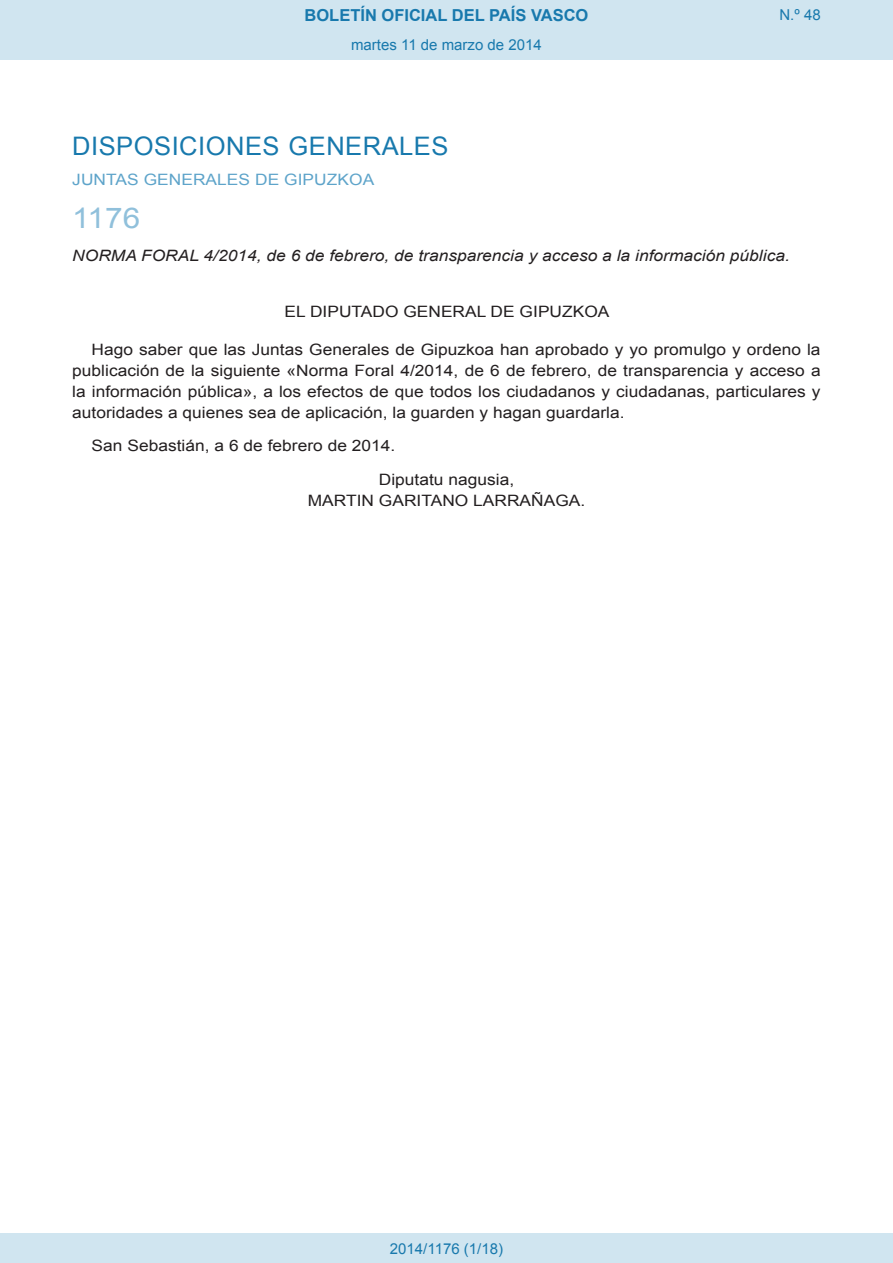
<style>
.page{position:relative;width:893px;height:1263px;background:#fff}
.page>*{position:absolute;margin:0;border:0;box-sizing:border-box;transform-origin:0 0}
.BOPVOrden{font:28.5px "Arial";color:#90c0db;scale:1.11 1}
.BOPVSeccion{font:25.5px "Arial";letter-spacing:.02em;color:#1879ad}
.t1{font:700 16.5px "Arial";color:#1879ad}
.BOPVDetalle{font:15.6px/21px "Arial";color:#231f20;text-align:justify;scale:1.11 1}
.BOPVTitulo{font:italic 15.6px "Arial";color:#231f20;scale:1.11 1}
.BOPVFirmaLugFec{font:15.6px "Arial";color:#231f20;scale:1.11 1}
.BOPVClave{font:15.6px "Arial";color:#231f20;scale:1.11 1}
.BOPVOrganismo{font:15.6px "Arial";letter-spacing:.005em;color:#5ea4ca;scale:1.11 1}
.BOPVNombreLehen1{font:15.6px "Arial";color:#231f20;scale:1.11 1}
.BOPVPuestoLehen1{font:15.6px "Arial";color:#231f20;scale:1.11 1}
.Paginacion_Centro{font:15px "Arial";color:#1879ad}
</style>
<div class="page">
<div style="left:0;top:0;width:893px;height:60px;background:#d0e5f0"></div>
<div style="left:0;top:1233px;width:893px;height:30px;background:#d0e5f0"></div>
<p class="t1" style="left:305px;top:4px;width:285px">BOLETÍN OFICIAL DEL PAÍS VASCO</p>
<p class="Paginacion_Centro" style="left:351px;top:35px;width:192px">martes 11 de marzo de 2014</p>
<p class="Paginacion_Centro" style="left:779px;top:5px;width:43px">N.º 48</p>
<p class="BOPVSeccion" style="left:72px;top:129px;width:378px">DISPOSICIONES GENERALES</p>
<p class="BOPVOrganismo" style="left:72px;top:169px;width:274px">JUNTAS GENERALES DE GIPUZKOA</p>
<p class="BOPVOrden" style="left:72px;top:199px;width:63px">1176</p>
<p class="BOPVTitulo" style="left:72px;top:246px;width:648px">NORMA FORAL 4/2014, de 6 de febrero, de transparencia y acceso a la información pública.</p>
<p class="BOPVClave" style="left:285px;top:301px;width:294px">EL DIPUTADO GENERAL DE GIPUZKOA</p>
<p class="BOPVDetalle" style="left:72px;top:339px;width:676px;text-indent:19px">Hago saber que las Juntas Generales de Gipuzkoa han aprobado y yo promulgo y ordeno la publicación de la siguiente «Norma Foral 4/2014, de 6 de febrero, de transparencia y acceso a la información pública», a los efectos de que todos los ciudadanos y ciudadanas, particulares y autoridades a quienes sea de aplicación, la guarden y hagan guardarla.</p>
<p class="BOPVFirmaLugFec" style="left:92px;top:436px;width:275px">San Sebastián, a 6 de febrero de 2014.</p>
<p class="BOPVPuestoLehen1" style="left:379px;top:469px;width:123px">Diputatu nagusia,</p>
<p class="BOPVNombreLehen1" style="left:308px;top:490px;width:251px">MARTIN GARITANO LARRAÑAGA.</p>
<p class="Paginacion_Centro" style="left:390px;top:1238px;width:115px">2014/1176 (1/18)</p>
</div>
